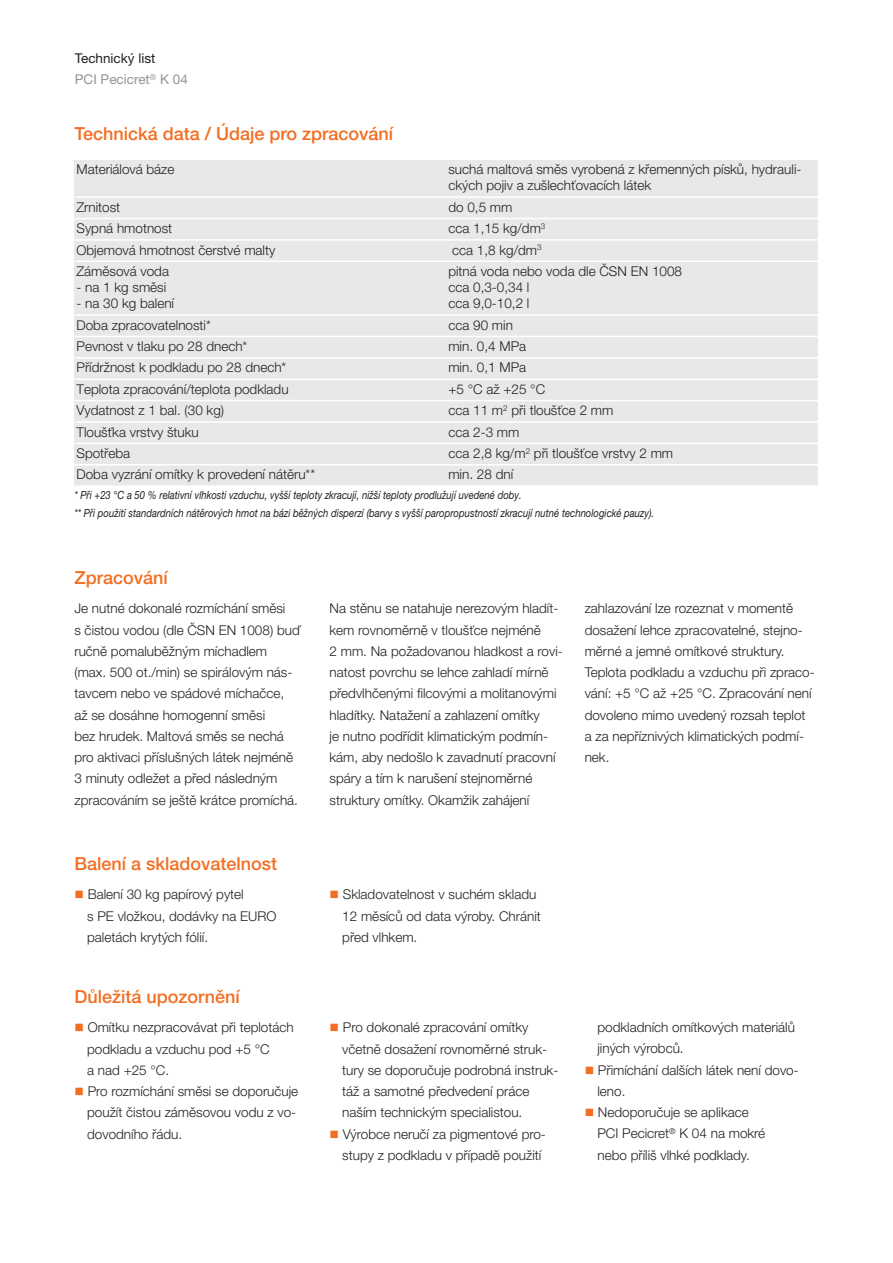
<style>
.page{position:relative;width:893px;height:1263px;background:#fff}
.page>*{position:absolute;margin:0;border:0;box-sizing:border-box;transform-origin:0 0}
.t1{font:500 18px "Helvetica Neue LT Pro";color:#f36e21}
.t2{font:300 13.5px/21.3px "Helvetica Neue LT Pro";color:#231f20}
.t3{font:13.5px/21.3px "Helvetica Neue LT Pro";color:#939598}
.t4{font:italic 11.25px/18.5px "Helvetica Neue LT Pro";color:#231f20;scale:.85 1}
.s1{color:#231f20}
.s2{color:#f36e21}
</style>
<div class="page">
<div style="left:74px;top:160px;width:372px;height:37px;background:#e7e8e9"></div>
<div style="left:446px;top:160px;width:372px;height:37px;background:#e7e8e9"></div>
<div style="left:74px;top:197px;width:372px;height:22px;background:#e7e8e9"></div>
<div style="left:446px;top:197px;width:372px;height:22px;background:#e7e8e9"></div>
<div style="left:74px;top:219px;width:372px;height:21px;background:#e7e8e9"></div>
<div style="left:446px;top:219px;width:372px;height:21px;background:#e7e8e9"></div>
<div style="left:74px;top:240px;width:372px;height:21px;background:#e7e8e9"></div>
<div style="left:446px;top:240px;width:372px;height:21px;background:#e7e8e9"></div>
<div style="left:74px;top:261px;width:372px;height:54px;background:#e7e8e9"></div>
<div style="left:446px;top:261px;width:372px;height:54px;background:#e7e8e9"></div>
<div style="left:74px;top:315px;width:372px;height:21px;background:#e7e8e9"></div>
<div style="left:446px;top:315px;width:372px;height:21px;background:#e7e8e9"></div>
<div style="left:74px;top:336px;width:372px;height:22px;background:#e7e8e9"></div>
<div style="left:446px;top:336px;width:372px;height:22px;background:#e7e8e9"></div>
<div style="left:74px;top:358px;width:372px;height:21px;background:#e7e8e9"></div>
<div style="left:446px;top:358px;width:372px;height:21px;background:#e7e8e9"></div>
<div style="left:74px;top:379px;width:372px;height:22px;background:#e7e8e9"></div>
<div style="left:446px;top:379px;width:372px;height:22px;background:#e7e8e9"></div>
<div style="left:74px;top:401px;width:372px;height:21px;background:#e7e8e9"></div>
<div style="left:446px;top:401px;width:372px;height:21px;background:#e7e8e9"></div>
<div style="left:74px;top:422px;width:372px;height:21px;background:#e7e8e9"></div>
<div style="left:446px;top:422px;width:372px;height:21px;background:#e7e8e9"></div>
<div style="left:74px;top:443px;width:372px;height:22px;background:#e7e8e9"></div>
<div style="left:446px;top:443px;width:372px;height:22px;background:#e7e8e9"></div>
<div style="left:74px;top:465px;width:372px;height:22px;background:#e7e8e9"></div>
<div style="left:446px;top:465px;width:372px;height:22px;background:#e7e8e9"></div>
<hr style="left:74px;top:196px;width:744px;height:2px;background:#fff">
<hr style="left:74px;top:218px;width:744px;height:1px;background:#fff">
<hr style="left:74px;top:239px;width:744px;height:2px;background:#fff">
<hr style="left:74px;top:261px;width:744px;height:1px;background:#fff">
<hr style="left:74px;top:314px;width:744px;height:2px;background:#fff">
<hr style="left:74px;top:336px;width:744px;height:1px;background:#fff">
<hr style="left:74px;top:357px;width:744px;height:2px;background:#fff">
<hr style="left:74px;top:378px;width:744px;height:2px;background:#fff">
<hr style="left:74px;top:400px;width:744px;height:1px;background:#fff">
<hr style="left:74px;top:421px;width:744px;height:2px;background:#fff">
<hr style="left:74px;top:443px;width:744px;height:1px;background:#fff">
<hr style="left:74px;top:464px;width:744px;height:1px;background:#fff">
<hr style="left:74px;top:485px;width:744px;height:2px;background:#fff">
<p class="t3" style="left:75px;top:49px;width:114px"><span class="s1">Technický list<br></span>PCI Pecicret<sup>®</sup> K 04</p>
<h1 class="t1" style="left:74px;top:128px;width:320px">Technická data / Údaje pro zpracování</h1>
<p class="t2" style="left:77px;top:160px;width:100px">Materiálová báze</p>
<p class="t2" style="left:448px;top:163px;width:355px;line-height:16.2px">suchá maltová směs vyrobená z křemenných písků, hydrauli&shy;ckých pojiv a zušlechťovacích látek</p>
<p class="t2" style="left:77px;top:198px;width:45px">Zrnitost</p>
<p class="t2" style="left:448px;top:198px;width:66px">do 0,5 mm</p>
<p class="t2" style="left:77px;top:219px;width:97px">Sypná hmotnost</p>
<p class="t2" style="left:448px;top:219px;width:99px">cca 1,15 kg/dm<sup>3</sup></p>
<p class="t2" style="left:77px;top:240px;width:200px">Objemová hmotnost čerstvé malty</p>
<p class="t2" style="left:452px;top:240px;width:91px">cca 1,8 kg/dm<sup>3</sup></p>
<p class="t2" style="left:77px;top:262px;width:94px">Záměsová voda</p>
<p class="t2" style="left:77px;top:278px;width:91px">- na 1 kg směsi</p>
<p class="t2" style="left:77px;top:294px;width:99px">- na 30 kg balení</p>
<p class="t2" style="left:448px;top:264px;width:235px;line-height:16.2px">pitná voda nebo voda dle ČSN EN 1008 cca 0,3-0,34 l<br>cca 9,0-10,2 l</p>
<p class="t2" style="left:77px;top:315px;width:136px">Doba zpracovatelnosti*</p>
<p class="t2" style="left:448px;top:315px;width:66px">cca 90 min</p>
<p class="t2" style="left:77px;top:337px;width:172px">Pevnost v tlaku po 28 dnech*</p>
<p class="t2" style="left:448px;top:337px;width:79px">min. 0,4 MPa</p>
<p class="t2" style="left:77px;top:358px;width:211px">Přídržnost k podkladu po 28 dnech*</p>
<p class="t2" style="left:448px;top:358px;width:79px">min. 0,1 MPa</p>
<p class="t2" style="left:77px;top:380px;width:214px">Teplota zpracování/teplota podkladu</p>
<p class="t2" style="left:448px;top:380px;width:98px">+5 °C až +25 °C</p>
<p class="t2" style="left:77px;top:401px;width:149px">Vydatnost z 1 bal. (30 kg)</p>
<p class="t2" style="left:448px;top:401px;width:167px">cca 11 m<sup>2</sup> při tloušťce 2 mm</p>
<p class="t2" style="left:77px;top:422px;width:124px">Tloušťka vrstvy štuku</p>
<p class="t2" style="left:448px;top:422px;width:73px">cca 2-3 mm</p>
<p class="t2" style="left:77px;top:444px;width:55px">Spotřeba</p>
<p class="t2" style="left:448px;top:444px;width:226px">cca 2,8 kg/m<sup>2</sup> při tloušťce vrstvy 2 mm</p>
<p class="t2" style="left:77px;top:465px;width:240px">Doba vyzrání omítky k provedení nátěru**</p>
<p class="t2" style="left:448px;top:465px;width:66px">min. 28 dní</p>
<p class="t4" style="left:74px;top:487px;width:683px">* Při +23 °C a 50 % relativní vlhkosti vzduchu, vyšší teploty zkracují, nižší teploty prodlužují uvedené doby.<br>** Při použití standardních nátěrových hmot na bázi běžných disperzí (barvy s vyšší paropropustností zkracují nutné technologické pauzy).</p>
<h1 class="t1" style="left:74px;top:571px;width:95px">Zpracování</h1>
<p class="t2" style="left:74px;top:599px;width:228px">Je nutné dokonalé rozmíchání směsi<br>s čistou vodou (dle ČSN EN 1008) buď ručně pomaluběžným míchadlem (max. 500 ot./min) se spirálovým nás&shy;tavcem nebo ve spádové míchačce, až se dosáhne homogenní směsi<br>bez hrudek. Maltová směs se nechá pro aktivaci příslušných látek nejméně 3 minuty odležet a před následným zpracováním se ještě krátce promíchá.</p>
<p class="t2" style="left:330px;top:599px;width:235px">Na stěnu se natahuje nerezovým hladít&shy;kem rovnoměrně v tloušťce nejméně<br>2 mm. Na požadovanou hladkost a rovi&shy;natost povrchu se lehce zahladí mírně předvlhčenými filcovými a molitanovými hladítky. Natažení a zahlazení omítky<br>je nutno podřídit klimatickým podmín&shy;kám, aby nedošlo k zavadnutí pracovní spáry a tím k narušení stejnoměrné struktury omítky. Okamžik zahájení</p>
<p class="t2" style="left:585px;top:599px;width:232px">zahlazování lze rozeznat v momentě dosažení lehce zpracovatelné, stejno&shy;měrné a jemné omítkové struktury.<br>Teplota podkladu a vzduchu při zpraco&shy;vání: +5 °C až +25 °C. Zpracování není dovoleno mimo uvedený rozsah teplot a za nepříznivých klimatických podmí&shy;nek.</p>
<h1 class="t1" style="left:74px;top:857px;width:204px">Balení a skladovatelnost</h1>
<p class="t2" style="left:87px;top:885px;width:191px;text-indent:-13px"><span class="s2">■</span> Balení 30 kg papírový pytel<br>s PE vložkou, dodávky na EURO paletách krytých fólií.</p>
<p class="t2" style="left:342px;top:885px;width:200px;text-indent:-13px"><span class="s2">■</span> Skladovatelnost v suchém skladu<br>12 měsíců od data výroby. Chránit před vlhkem.</p>
<h1 class="t1" style="left:74px;top:990px;width:167px">Důležitá upozornění</h1>
<p class="t2" style="left:87px;top:1018px;width:208px;text-indent:-13px"><span class="s2">■</span> Omítku nezpracovávat při teplotách podkladu a vzduchu pod +5 °C<br>a nad +25 °C.</p>
<p class="t2" style="left:87px;top:1082px;width:213px;text-indent:-13px"><span class="s2">■</span> Pro rozmíchání směsi se doporučuje použít čistou záměsovou vodu z vo&shy;dovodního řádu.</p>
<p class="t2" style="left:342px;top:1018px;width:218px;text-indent:-13px"><span class="s2">■</span> Pro dokonalé zpracování omítky včetně dosažení rovnoměrné struk&shy;tury se doporučuje podrobná instruk&shy;táž a samotné předvedení práce naším technickým specialistou.</p>
<p class="t2" style="left:342px;top:1124px;width:205px;text-indent:-13px"><span class="s2">■</span> Výrobce neručí za pigmentové pro&shy;stupy z podkladu v případě použití</p>
<p class="t2" style="left:597px;top:1018px;width:199px">podkladních omítkových materiálů jiných výrobců.</p>
<p class="t2" style="left:597px;top:1060px;width:203px;text-indent:-13px"><span class="s2">■</span> Přimíchání dalších látek není dovo&shy;leno.</p>
<p class="t2" style="left:597px;top:1103px;width:169px;text-indent:-13px"><span class="s2">■</span> Nedoporučuje se aplikace<br>PCI Pecicret<sup>®</sup> K 04 na mokré nebo příliš vlhké podklady.</p>
</div>
